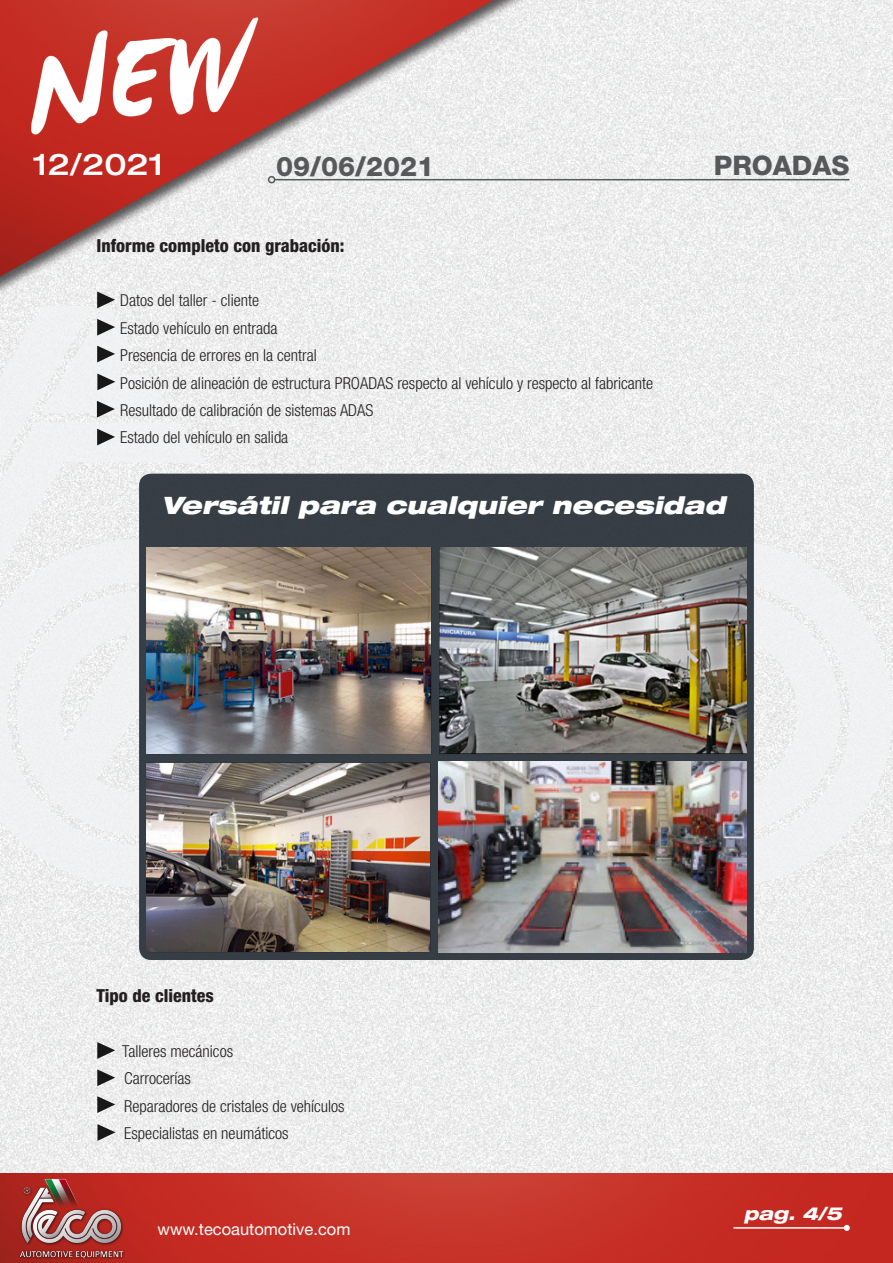
<style>
.page{position:relative;width:893px;height:1263px;background:#fff}
.page>*{position:absolute;margin:0;border:0;box-sizing:border-box;transform-origin:0 0}
.t1{font:500 expanded 30px "Helvetica Neue LT Std";color:#fff}
.t2{font:800 27px "Helvetica Neue LT Std";color:#57585a}
.t3{font:800 27px "Helvetica Neue LT Std";color:#57585a}
.t4{font:italic 900 expanded 24px "Helvetica Neue LT Std";color:#fff}
.t5{font:800 condensed 18px "Helvetica Neue LT Std";color:#231f20}
.t6{font:italic 800 expanded 18px "Helvetica Neue LT Std";color:#fff}
.t7{font:300 condensed 16.5px/27.3px "Helvetica Neue LT Std";color:#231f20}
.t8{font:16.5px "Helvetica Neue LT Std";color:#fff}
</style>
<div class="page">
<img style="left:0;top:888px;width:893px;height:285px">
<img style="left:0;top:1173px;width:893px;height:90px">
<img style="left:18px;top:1176px;width:155px;height:83px">
<hr style="left:733px;top:1227px;width:114px;height:2px;background:#fff">
<svg style="left:844px;top:1225px;width:6px;height:6px"></svg>
<svg style="left:0;top:415px;width:893px;height:473px;fill:#f0f0f1"></svg>
<div style="left:0;top:0;width:893px;height:415px;background:#231f20;opacity:.75"></div>
<img style="left:0;top:0;width:494px;height:276px">
<img style="left:15px;top:13px;width:266px;height:141px">
<hr style="left:275px;top:179px;width:574px;height:1px;background:#57585a">
<div style="left:268px;top:176px;width:7px;height:7px;border:2px solid #57585a;border-radius:50%"></div>
<svg style="left:97px;top:319px;width:18px;height:17px"></svg>
<svg style="left:97px;top:373px;width:18px;height:17px"></svg>
<svg style="left:97px;top:429px;width:18px;height:16px"></svg>
<svg style="left:97px;top:291px;width:18px;height:17px"></svg>
<svg style="left:97px;top:346px;width:18px;height:16px"></svg>
<svg style="left:97px;top:401px;width:18px;height:17px"></svg>
<svg style="left:97px;top:1069px;width:18px;height:17px"></svg>
<svg style="left:97px;top:1124px;width:18px;height:17px"></svg>
<svg style="left:97px;top:1042px;width:18px;height:17px"></svg>
<svg style="left:97px;top:1096px;width:18px;height:17px"></svg>
<div style="left:139px;top:474px;width:615px;height:486px;background:#363d45;border-radius:12px"></div>
<img style="left:146px;top:548px;width:600px;height:206px">
<img style="left:146px;top:763px;width:284px;height:189px">
<img style="left:438px;top:761px;width:308px;height:191px">
<h1 class="t1" style="left:33px;top:146px;width:132px">12/2021</h1>
<h2 class="t2" style="left:276px;top:150px;width:160px">09/06/2021</h2>
<p class="t5" style="left:96px;top:234px;width:250px">Informe completo con grabación:</p>
<p class="t7" style="left:120px;top:287px;width:534px">Datos del taller - cliente<br>Estado vehículo en entrada<br>Presencia de errores en la central<br>Posición de alineación de estructura PROADAS respecto al vehículo y respecto al fabricante Resultado de calibración de sistemas ADAS<br>Estado del vehículo en salida</p>
<h2 class="t3" style="left:714px;top:149px;width:136px">PROADAS</h2>
<h3 class="t4" style="left:162px;top:489px;width:565px">Versátil para cualquier necesidad</h3>
<p class="t5" style="left:97px;top:985px;width:119px">Tipo de clientes</p>
<p class="t7" style="left:122px;top:1037px;width:224px">Talleres mecánicos<br>Carrocerías<br>Reparadores de cristales de vehículos<br>Especialistas en neumáticos</p>
<p class="t8" style="left:158px;top:1219px;width:194px">www.tecoautomotive.com</p>
<p class="t6" style="left:744px;top:1202px;width:100px">pag. 4/5</p>
</div>
